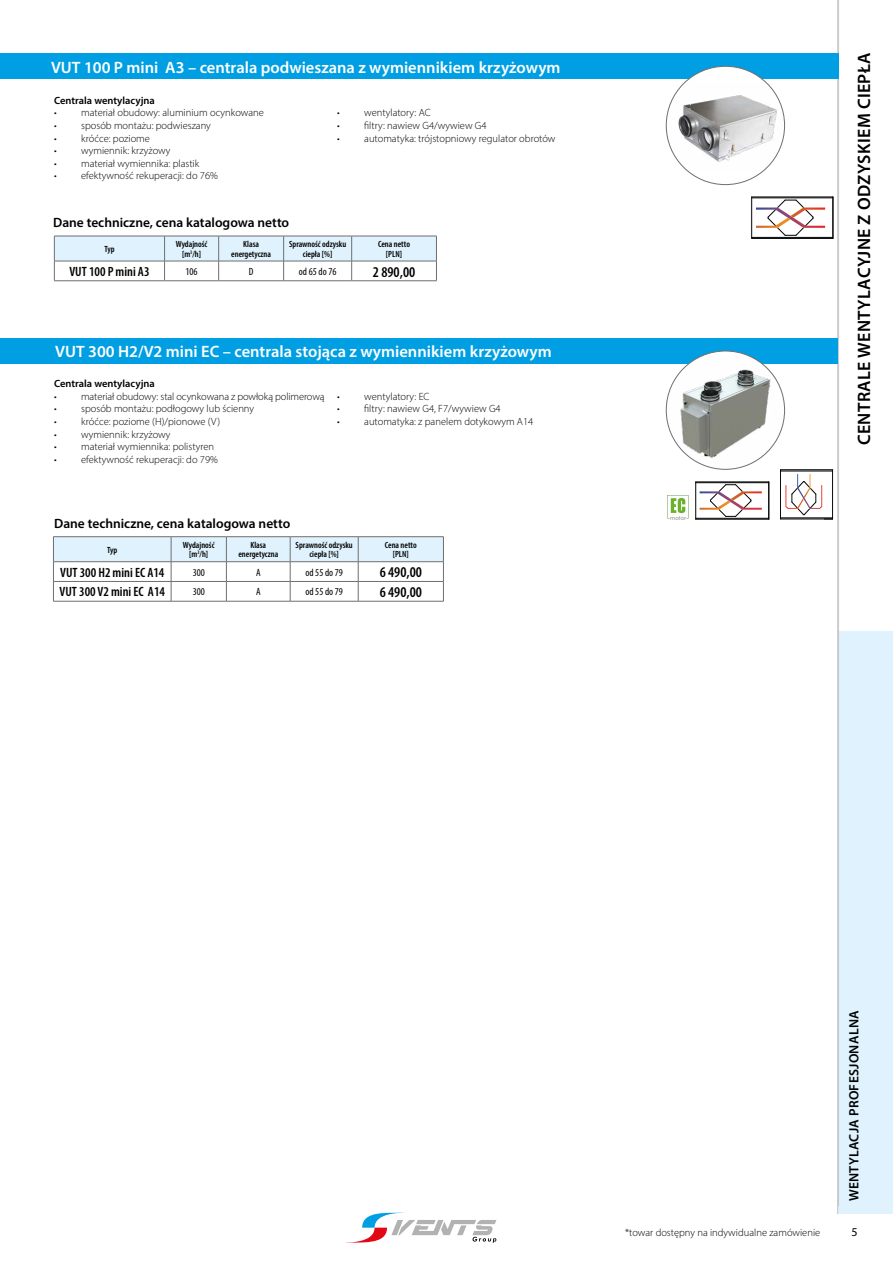
<style>
.page{position:relative;width:893px;height:1263px;background:#fff}
.page>*{position:absolute;margin:0;border:0;box-sizing:border-box;transform-origin:0 0}
.t1{font:600 18px "Myriad Pro";letter-spacing:.02em;color:#000}
.t2{font:600 16.5px "Myriad Pro";color:#fff}
.t3{font:600 condensed 15px "Myriad Pro";color:#000}
.t4{font:600 13.5px "Myriad Pro";color:#000}
.t5{font:600 condensed 13.5px "Myriad Pro";color:#000}
.t6{font:600 13.5px "Myriad Pro";letter-spacing:.02em;color:#000}
.t7{font:12px "Myriad Pro";color:#000}
.t8{font:300 10.5px "Myriad Pro";color:#000}
.t9{font:600 10.5px "Myriad Pro";color:#000}
.t10{font:condensed 10.5px "Myriad Pro";color:#000}
.t11{font:600 condensed 9px/9.8px "Myriad Pro";color:#000;text-align:center}
.t12{font:5.4px "Century Gothic";color:#706f6f}
</style>
<div class="page">
<div style="left:838px;top:631px;width:55px;height:583px;background:#dff2fd"></div>
<hr style="left:837px;top:0;width:1px;height:1214px;background:#c6c6c6">
<svg style="left:345px;top:1212px;width:151px;height:31px"></svg>
<svg style="left:54px;top:236px;width:383px;height:45px"></svg>
<div style="left:0;top:338px;width:837px;height:25px;background:#009fe3"></div>
<hr style="left:53px;top:601px;width:118px;height:1px;background:#706f6f">
<hr style="left:171px;top:601px;width:55px;height:1px;background:#706f6f">
<hr style="left:226px;top:601px;width:64px;height:1px;background:#706f6f">
<hr style="left:290px;top:601px;width:68px;height:1px;background:#706f6f">
<hr style="left:358px;top:601px;width:86px;height:1px;background:#706f6f">
<hr style="left:53px;top:536px;width:118px;height:1px;background:#706f6f">
<hr style="left:171px;top:536px;width:55px;height:1px;background:#706f6f">
<hr style="left:226px;top:536px;width:64px;height:1px;background:#706f6f">
<hr style="left:290px;top:536px;width:68px;height:1px;background:#706f6f">
<hr style="left:358px;top:536px;width:86px;height:1px;background:#706f6f">
<svg style="left:53px;top:537px;width:391px;height:64px"></svg>
<svg style="left:667px;top:495px;width:21px;height:23px"></svg>
<hr style="left:696px;top:519px;width:73px;height:1px;background:#010202">
<hr style="left:695px;top:482px;width:1px;height:37px;background:#010202">
<hr style="left:768px;top:482px;width:1px;height:37px;background:#010202">
<svg style="left:700px;top:484px;width:62px;height:33px"></svg>
<hr style="left:696px;top:518px;width:73px;height:1px;background:#010202">
<hr style="left:696px;top:482px;width:73px;height:1px;background:#010202">
<hr style="left:838px;top:0;width:1px;height:1206px;background:#c6c6c6">
<hr style="left:780px;top:519px;width:52px;height:1px;background:#010202">
<hr style="left:832px;top:470px;width:1px;height:49px;background:#010202">
<hr style="left:780px;top:470px;width:1px;height:49px;background:#010202">
<hr style="left:780px;top:469px;width:52px;height:1px;background:#010202">
<svg style="left:785px;top:474px;width:47px;height:46px"></svg>
<hr style="left:780px;top:471px;width:52px;height:1px;background:#010202">
<hr style="left:780px;top:517px;width:52px;height:1px;background:#010202">
<div style="left:0;top:53px;width:838px;height:26px;background:#009fe3"></div>
<div style="left:666px;top:66px;width:119px;height:119px;background:#fff;border-radius:50%"></div>
<img style="left:666px;top:81px;width:119px;height:90px">
<hr style="left:752px;top:197px;width:81px;height:1px;background:#010202">
<hr style="left:752px;top:238px;width:81px;height:1px;background:#010202">
<hr style="left:751px;top:197px;width:1px;height:41px;background:#010202">
<hr style="left:833px;top:197px;width:1px;height:41px;background:#010202">
<svg style="left:756px;top:199px;width:69px;height:37px"></svg>
<hr style="left:752px;top:237px;width:81px;height:1px;background:#010202">
<hr style="left:752px;top:198px;width:81px;height:1px;background:#010202">
<img style="left:666px;top:353px;width:119px;height:116px">
<h2 class="t2" style="left:51px;top:57px;width:511px">VUT 100 P mini A3 – centrala podwieszana z wymiennikiem krzyżowym</h2>
<p class="t9" style="left:54px;top:94px;width:102px">Centrala wentylacyjna</p>
<p class="t8" style="left:54px;top:107px;width:211px">• materiał obudowy: aluminium ocynkowane</p>
<p class="t8" style="left:54px;top:119px;width:158px">• sposób montażu: podwieszany</p>
<p class="t8" style="left:54px;top:132px;width:97px">• króćce: poziome</p>
<p class="t8" style="left:54px;top:144px;width:118px">• wymiennik: krzyżowy</p>
<p class="t8" style="left:54px;top:157px;width:147px">• materiał wymiennika: plastik</p>
<p class="t8" style="left:54px;top:170px;width:165px">• efektywność rekuperacji: do 76%</p>
<p class="t8" style="left:337px;top:107px;width:95px">• wentylatory: AC</p>
<p class="t8" style="left:337px;top:119px;width:151px">• filtry: nawiew G4/wywiew G4</p>
<p class="t8" style="left:337px;top:132px;width:220px">• automatyka: trójstopniowy regulator obrotów</p>
<p class="t4" style="left:53px;top:214px;width:238px">Dane techniczne, cena katalogowa netto</p>
<p class="t11" style="left:104px;top:244px;width:12px">Typ</p>
<p class="t11" style="left:176px;top:239px;width:33px">Wydajność [m<sup>3</sup>/h]</p>
<p class="t11" style="left:231px;top:239px;width:41px">Klasa energetyczna</p>
<p class="t11" style="left:289px;top:239px;width:59px">Sprawność odzysku ciepła [%]</p>
<p class="t11" style="left:378px;top:239px;width:34px">Cena netto [PLN]</p>
<p class="t5" style="left:69px;top:263px;width:82px">VUT 100 P mini A3</p>
<p class="t10" style="left:186px;top:265px;width:14px">106</p>
<p class="t10" style="left:249px;top:265px;width:6px">D</p>
<p class="t10" style="left:299px;top:265px;width:39px">od 65 do 76</p>
<h3 class="t3" style="left:373px;top:262px;width:44px">2 890,00</h3>
<h2 class="t2" style="left:55px;top:341px;width:498px">VUT 300 H2/V2 mini EC – centrala stojąca z wymiennikiem krzyżowym</h2>
<p class="t9" style="left:54px;top:377px;width:102px">Centrala wentylacyjna</p>
<p class="t8" style="left:54px;top:390px;width:272px">• materiał obudowy: stal ocynkowana z powłoką polimerową</p>
<p class="t8" style="left:54px;top:402px;width:201px">• sposób montażu: podłogowy lub ścienny</p>
<p class="t8" style="left:54px;top:415px;width:167px">• króćce: poziome (H)/pionowe (V)</p>
<p class="t8" style="left:54px;top:428px;width:118px">• wymiennik: krzyżowy</p>
<p class="t8" style="left:54px;top:440px;width:161px">• materiał wymiennika: polistyren</p>
<p class="t8" style="left:54px;top:453px;width:165px">• efektywność rekuperacji: do 79%</p>
<p class="t8" style="left:337px;top:390px;width:94px">• wentylatory: EC</p>
<p class="t8" style="left:337px;top:402px;width:165px">• filtry: nawiew G4, F7/wywiew G4</p>
<p class="t8" style="left:337px;top:415px;width:198px">• automatyka: z panelem dotykowym A14</p>
<p class="t4" style="left:54px;top:514px;width:238px">Dane techniczne, cena katalogowa netto</p>
<p class="t11" style="left:107px;top:544px;width:12px">Typ</p>
<p class="t11" style="left:183px;top:540px;width:33px">Wydajność [m<sup>3</sup>/h]</p>
<p class="t11" style="left:238px;top:540px;width:41px">Klasa energetyczna</p>
<p class="t11" style="left:296px;top:540px;width:59px">Sprawność odzysku ciepła [%]</p>
<p class="t11" style="left:385px;top:540px;width:34px">Cena netto [PLN]</p>
<p class="t5" style="left:60px;top:564px;width:106px">VUT 300 H2 mini EC A14</p>
<p class="t10" style="left:193px;top:566px;width:14px">300</p>
<p class="t10" style="left:256px;top:566px;width:6px">A</p>
<p class="t10" style="left:305px;top:566px;width:39px">od 55 do 79</p>
<h3 class="t3" style="left:380px;top:563px;width:44px">6 490,00</h3>
<p class="t5" style="left:60px;top:584px;width:107px">VUT 300 V2 mini EC A14</p>
<p class="t10" style="left:193px;top:585px;width:14px">300</p>
<p class="t10" style="left:256px;top:585px;width:6px">A</p>
<p class="t10" style="left:305px;top:585px;width:39px">od 55 do 79</p>
<h3 class="t3" style="left:380px;top:583px;width:44px">6 490,00</h3>
<p class="t12" style="left:670px;top:514px;width:17px">motor</p>
<h1 class="t1" style="left:853px;top:445px;width:394px;rotate:-90deg">CENTRALE WENTYLACYJNE Z ODZYSKIEM CIEPŁA</h1>
<p class="t8" style="left:625px;top:1226px;width:197px">*towar dostępny na indywidualne zamówienie</p>
<p class="t6" style="left:845px;top:1201px;width:192px;rotate:-90deg">WENTYLACJA PROFESJONALNA</p>
<p class="t7" style="left:851px;top:1224px;width:8px">5</p>
</div>
